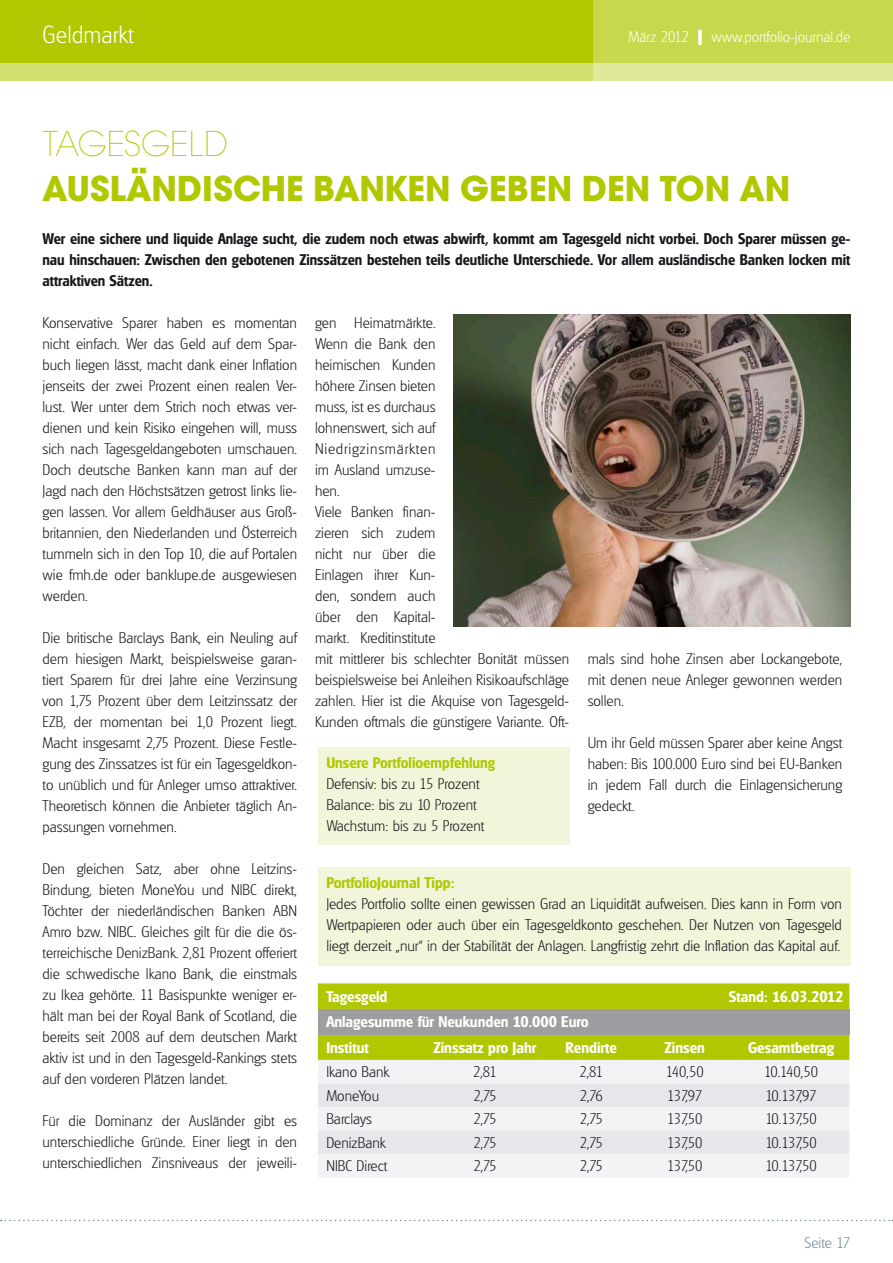
<style>
.page{position:relative;width:893px;height:1263px;background:#fff}
.page>*{position:absolute;margin:0;border:0;box-sizing:border-box;transform-origin:0 0}
.t1{font:700 37.5px "Avignon";color:#b1c800}
.t2{font:200 37.5px "Avignon";letter-spacing:-.01em;color:#b1c800}
.t3{font:200 24px "Glasgow Serial";color:#fff}
.t4{font:200 15px/21px "Glasgow Serial";color:#1a171c;text-align:justify}
.t5{font:700 15px/21px "Glasgow Serial";color:#1a171c;text-align:justify;scale:.96 1}
.t6{font:700 15px/25.5px "Glasgow Serial";color:#fff}
.t7{font:700 15px "Glasgow Serial";color:#b1c800}
.t8{font:200 15px "Glasgow Serial";color:#fff}
.t9{font:200 15px "Glasgow Serial";color:#788c9b}
.s1{font-weight:700;font-size:21px}
</style>
<div class="page">
<svg style="left:1px;top:1220px;width:892px;height:1px"></svg>
<div style="left:0;top:0;width:893px;height:81px;background:#b1c800"></div>
<div style="left:0;top:64px;width:893px;height:17px;background:#d3e070"></div>
<svg style="left:593px;top:0;width:300px;height:81px;background:#cddb5d"></svg>
<img style="left:454px;top:315px;width:396px;height:311px">
<svg style="left:318px;top:983px;width:531px;height:77px;background:#b1c705"></svg>
<div style="left:318px;top:1009px;width:531px;height:25px;background:#9d9ea0"></div>
<div style="left:318px;top:1060px;width:531px;height:117px;background:#f3f3f5"></div>
<svg style="left:318px;top:1083px;width:531px;height:71px"></svg>
<div style="left:318px;top:867px;width:532px;height:99px;background:#f1f5d9"></div>
<div style="left:318px;top:747px;width:252px;height:98px;background:#f1f5d9"></div>
<h2 class="t3" style="left:43px;top:20px;width:93px">Geldmarkt</h2>
<p class="t8" style="left:711px;top:27px;width:141px">www.portfolio-journal.de</p>
<p class="t8" style="left:629px;top:27px;width:75px">März 2012 <span class="s1">I</span></p>
<h1 class="t2" style="left:43px;top:122px;width:187px">TAGESGELD</h1>
<h1 class="t1" style="left:43px;top:165px;width:749px">AUSLÄNDISCHE BANKEN GEBEN DEN TON AN</h1>
<p class="t5" style="left:43px;top:228px;width:843px">Wer eine sichere und liquide Anlage sucht, die zudem noch etwas abwirft, kommt am Tagesgeld nicht vorbei. Doch Sparer müssen ge&shy;nau hinschauen: Zwischen den gebotenen Zinssätzen bestehen teils deutliche Unterschiede. Vor allem ausländische Banken locken mit attraktiven Sätzen.</p>
<p class="t4" style="left:43px;top:312px;width:256px">Konservative Sparer haben es momentan nicht einfach. Wer das Geld auf dem Spar&shy;buch liegen lässt, macht dank einer Inflation jenseits der zwei Prozent einen realen Ver&shy;lust. Wer unter dem Strich noch etwas ver&shy;dienen und kein Risiko eingehen will, muss sich nach Tagesgeldangeboten umschauen.<br>Doch deutsche Banken kann man auf der Jagd nach den Höchstsätzen getrost links lie&shy;gen lassen. Vor allem Geldhäuser aus Groß&shy;britannien, den Niederlanden und Österreich tummeln sich in den Top 10, die auf Portalen wie fmh.de oder banklupe.de ausgewiesen werden.</p>
<p class="t4" style="left:43px;top:627px;width:256px">Die britische Barclays Bank, ein Neuling auf dem hiesigen Markt, beispielsweise garan&shy;tiert Sparern für drei Jahre eine Verzinsung von 1,75 Prozent über dem Leitzinssatz der EZB, der momentan bei 1,0 Prozent liegt.<br>Macht insgesamt 2,75 Prozent. Diese Festle&shy;gung des Zinssatzes ist für ein Tagesgeldkon&shy;to unüblich und für Anleger umso attraktiver.<br>Theoretisch können die Anbieter täglich An&shy;passungen vornehmen.</p>
<p class="t4" style="left:43px;top:858px;width:256px">Den gleichen Satz, aber ohne Leitzins-Bindung, bieten MoneYou und NIBC direkt, Töchter der niederländischen Banken ABN Amro bzw. NIBC. Gleiches gilt für die die ös&shy;terreichische DenizBank. 2,81 Prozent offeriert die schwedische Ikano Bank, die einstmals zu Ikea gehörte. 11 Basispunkte weniger er&shy;hält man bei der Royal Bank of Scotland, die bereits seit 2008 auf dem deutschen Markt aktiv ist und in den Tagesgeld-Rankings stets auf den vorderen Plätzen landet.</p>
<p class="t4" style="left:43px;top:1110px;width:256px">Für die Dominanz der Ausländer gibt es unterschiedliche Gründe. Einer liegt in den unterschiedlichen Zinsniveaus der jeweili-</p>
<p class="t4" style="left:315px;top:312px;width:255px;text-align:left">gen Heimatmärkte.<br>Wenn die Bank den<br>heimischen Kunden<br>höhere Zinsen bieten<br>muss, ist es durchaus<br>lohnenswert, sich auf<br>Niedrigzinsmärkten<br>im Ausland umzuse-<br>hen.<br>Viele Banken finan-<br>zieren sich zudem<br>nicht nur über die<br>Einlagen ihrer Kun-<br>den, sondern auch<br>über den Kapital-<br>markt. Kreditinstitute<br>mit mittlerer bis schlechter Bonität müssen beispielsweise bei Anleihen Risikoaufschläge zahlen. Hier ist die Akquise von Tagesgeld-<br>Kunden oftmals die günstigere Variante. Oft-</p>
<p class="t4" style="left:588px;top:648px;width:256px">mals sind hohe Zinsen aber Lockangebote, mit denen neue Anleger gewonnen werden sollen.</p>
<p class="t4" style="left:588px;top:732px;width:256px">Um ihr Geld müssen Sparer aber keine Angst haben: Bis 100.000 Euro sind bei EU-Banken in jedem Fall durch die Einlagensicherung gedeckt.</p>
<p class="t7" style="left:326px;top:753px;width:170px">Unsere Portfolioempfehlung</p>
<p class="t4" style="left:326px;top:773px;width:160px;text-align:left">Defensiv: bis zu 15 Prozent<br>Balance: bis zu 10 Prozent<br>Wachstum: bis zu 5 Prozent</p>
<p class="t7" style="left:326px;top:873px;width:130px">PortfolioJournal Tipp:</p>
<p class="t4" style="left:326px;top:893px;width:517px">Jedes Portfolio sollte einen gewissen Grad an Liquidität aufweisen. Dies kann in Form von Wertpapieren oder auch über ein Tagesgeldkonto geschehen. Der Nutzen von Tagesgeld liegt derzeit „nur“ in der Stabilität der Anlagen. Langfristig zehrt die Inflation das Kapital auf.</p>
<p class="t6" style="left:326px;top:983px;width:63px">Tagesgeld</p>
<p class="t6" style="left:729px;top:983px;width:116px">Stand: 16.03.2012</p>
<p class="t6" style="left:326px;top:1009px;width:264px">Anlagesumme für Neukunden 10.000 Euro<br>Institut</p>
<p class="t6" style="left:433px;top:1034px;width:104px">Zinssatz pro Jahr</p>
<p class="t6" style="left:566px;top:1034px;width:53px">Rendirte</p>
<p class="t6" style="left:665px;top:1034px;width:42px">Zinsen</p>
<p class="t6" style="left:748px;top:1034px;width:88px">Gesamtbetrag</p>
<p class="t4" style="left:326px;top:1061px;width:65px">Ikano Bank</p>
<p class="t4" style="left:473px;top:1061px;width:25px">2,81</p>
<p class="t4" style="left:579px;top:1061px;width:25px">2,81</p>
<p class="t4" style="left:666px;top:1061px;width:39px">140,50</p>
<p class="t4" style="left:764px;top:1061px;width:55px">10.140,50</p>
<p class="t4" style="left:326px;top:1085px;width:54px">MoneYou</p>
<p class="t4" style="left:473px;top:1085px;width:25px">2,75</p>
<p class="t4" style="left:580px;top:1085px;width:24px">2,76</p>
<p class="t4" style="left:667px;top:1085px;width:37px">137,97</p>
<p class="t4" style="left:765px;top:1085px;width:53px">10.137,97</p>
<p class="t4" style="left:326px;top:1108px;width:47px">Barclays</p>
<p class="t4" style="left:473px;top:1108px;width:25px">2,75</p>
<p class="t4" style="left:580px;top:1108px;width:25px">2,75</p>
<p class="t4" style="left:667px;top:1108px;width:37px">137,50</p>
<p class="t4" style="left:765px;top:1108px;width:53px">10.137,50</p>
<p class="t4" style="left:326px;top:1132px;width:61px">DenizBank</p>
<p class="t4" style="left:473px;top:1132px;width:25px">2,75</p>
<p class="t4" style="left:580px;top:1132px;width:25px">2,75</p>
<p class="t4" style="left:667px;top:1132px;width:37px">137,50</p>
<p class="t4" style="left:765px;top:1132px;width:53px">10.137,50</p>
<p class="t4" style="left:326px;top:1155px;width:63px">NIBC Direct</p>
<p class="t4" style="left:473px;top:1155px;width:25px">2,75</p>
<p class="t4" style="left:580px;top:1155px;width:25px">2,75</p>
<p class="t4" style="left:667px;top:1155px;width:37px">137,50</p>
<p class="t4" style="left:765px;top:1155px;width:53px">10.137,50</p>
<p class="t9" style="left:804px;top:1234px;width:47px">Seite 17</p>
</div>
